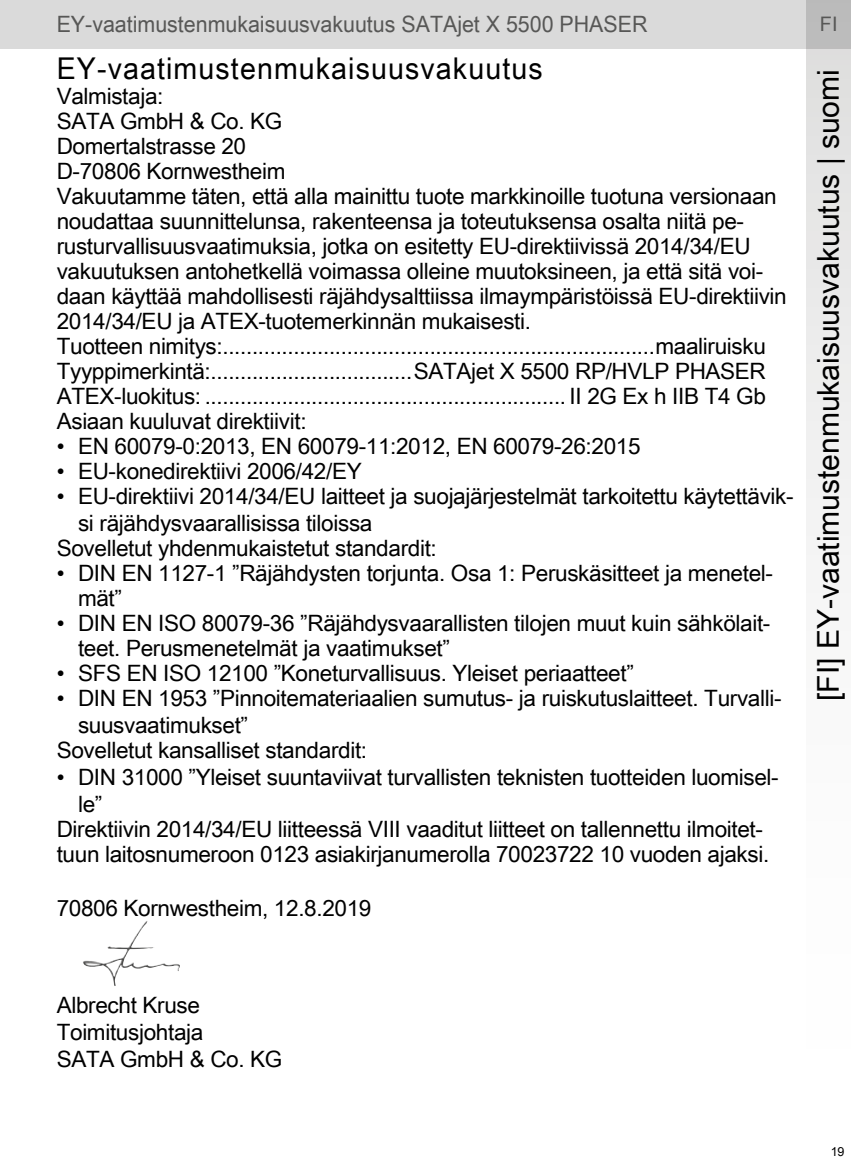
<style>
.page{position:relative;width:851px;height:1170px;background:#fff}
.page>*{position:absolute;margin:0;border:0;box-sizing:border-box;transform-origin:0 0}
.t1{font:30px "Arial Unicode MS";color:#000}
.t2{font:30px "Arial Unicode MS";letter-spacing:.04em;color:#000;scale:.95 1}
.t3{font:22.5px/25px "Arial Unicode MS";letter-spacing:-.015em;color:#000}
.t4{font:22.5px "Arial Unicode MS";color:#575756;scale:.95 1}
.t5{font:20px "Arial Unicode MS";color:#575756}
.t6{font:12.5px "Arial";color:#000}
</style>
<div class="page">
<div style="left:0;top:0;width:850px;height:49px;background:#dadada"></div>
<svg style="left:806px;top:0;width:44px;height:555px"></svg>
<img style="left:83px;top:921px;width:97px;height:65px">
<p class="t4" style="left:57px;top:8px;width:623px">EY-vaatimustenmukaisuusvakuutus SATAjet X 5500 PHASER</p>
<p class="t5" style="left:819px;top:10px;width:19px">FI</p>
<h1 class="t2" style="left:57px;top:46px;width:513px">EY-vaatimustenmukaisuusvakuutus</h1>
<p class="t3" style="left:57px;top:83px;width:731px">Valmistaja:<br>SATA GmbH &amp; Co. KG<br>Domertalstrasse 20<br>D-70806 Kornwestheim<br>Vakuutamme täten, että alla mainittu tuote markkinoille tuotuna versionaan noudattaa suunnittelunsa, rakenteensa ja toteutuksensa osalta niitä pe&shy;rusturvallisuusvaatimuksia, jotka on esitetty EU-direktiivissä 2014/34/EU vakuutuksen antohetkellä voimassa olleine muutoksineen, ja että sitä voi&shy;daan käyttää mahdollisesti räjähdysalttiissa ilmaympäristöissä EU-direktiivin 2014/34/EU ja ATEX-tuotemerkinnän mukaisesti.<br>Tuotteen nimitys:.........................................................................maaliruisku Tyyppimerkintä:..................................SATAjet X 5500 RP/HVLP PHASER ATEX-luokitus: ............................................................. II 2G Ex h IIB T4 Gb Asiaan kuuluvat direktiivit:</p>
<p class="t3" style="left:57px;top:433px;width:585px">• EN 60079-0:2013, EN 60079-11:2012, EN 60079-26:2015</p>
<p class="t3" style="left:57px;top:458px;width:306px">• EU-konedirektiivi 2006/42/EY</p>
<p class="t3" style="left:57px;top:483px;width:738px">• EU-direktiivi 2014/34/EU laitteet ja suojajärjestelmät tarkoitettu käytettävik-</p>
<p class="t3" style="left:78px;top:510px;width:296px">si räjähdysvaarallisissa tiloissa</p>
<p class="t3" style="left:57px;top:535px;width:381px">Sovelletut yhdenmukaistetut standardit:</p>
<p class="t3" style="left:78px;top:560px;width:696px;text-indent:-21px">• DIN EN 1127-1 ”Räjähdysten torjunta. Osa 1: Peruskäsitteet ja menetel&shy;mät”</p>
<p class="t3" style="left:78px;top:610px;width:693px;text-indent:-21px">• DIN EN ISO 80079-36 ”Räjähdysvaarallisten tilojen muut kuin sähkölait&shy;teet. Perusmenetelmät ja vaatimukset”</p>
<p class="t3" style="left:57px;top:660px;width:578px">• SFS EN ISO 12100 ”Koneturvallisuus. Yleiset periaatteet”</p>
<p class="t3" style="left:57px;top:685px;width:726px">• DIN EN 1953 ”Pinnoitemateriaalien sumutus- ja ruiskutuslaitteet. Turvalli-</p>
<p class="t3" style="left:78px;top:712px;width:171px">suusvaatimukset”</p>
<p class="t3" style="left:57px;top:737px;width:312px">Sovelletut kansalliset standardit:</p>
<p class="t3" style="left:57px;top:764px;width:723px">• DIN 31000 ”Yleiset suuntaviivat turvallisten teknisten tuotteiden luomisel-</p>
<p class="t3" style="left:78px;top:791px;width:26px">le”</p>
<p class="t3" style="left:57px;top:816px;width:707px">Direktiivin 2014/34/EU liitteessä VIII vaaditut liitteet on tallennettu ilmoitet-</p>
<p class="t3" style="left:57px;top:841px;width:714px">tuun laitosnumeroon 0123 asiakirjanumerolla 70023722 10 vuoden ajaksi.</p>
<p class="t3" style="left:57px;top:895px;width:316px">70806 Kornwestheim, 12.8.2019</p>
<h1 class="t1" style="left:806px;top:700px;width:633px;rotate:-90deg">[FI] EY-vaatimustenmukaisuusvakuutus | suomi</h1>
<p class="t3" style="left:57px;top:991px;width:227px;line-height:27px">Albrecht Kruse<br>Toimitusjohtaja<br>SATA GmbH &amp; Co. KG</p>
<p class="t6" style="left:830px;top:1143px;width:15px">19</p>
</div>
